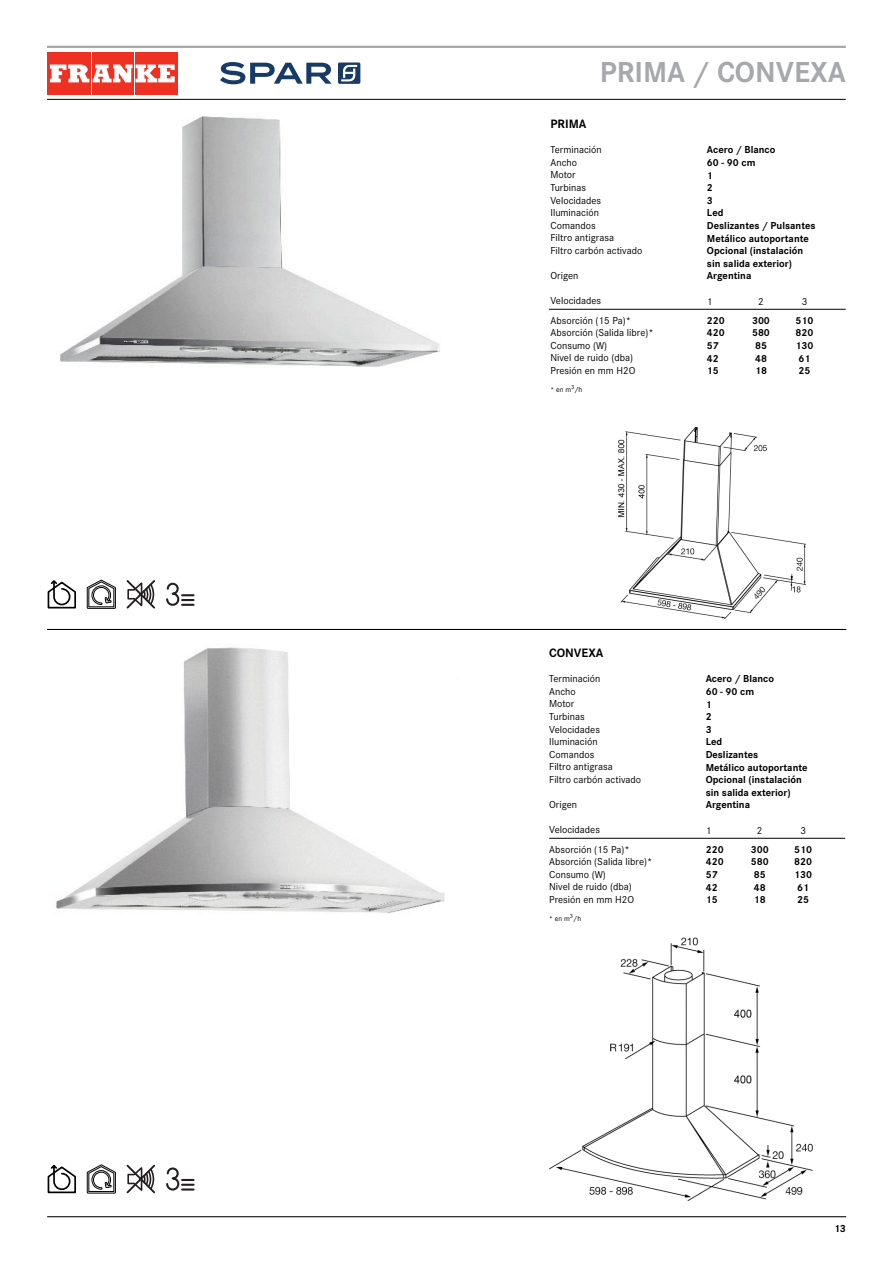
<style>
.page{position:relative;width:893px;height:1263px;background:#fff}
.page>*{position:absolute;margin:0;border:0;box-sizing:border-box;transform-origin:0 0}
.t1{font:700 30px "Corporate S";color:#a7a8ab}
.MODELO{font:700 12.6px "Corporate S";color:#000}
.t2{font:700 10.8px "Corporate S";color:#000}
.t3{font:10.5px "Corporate S";color:#000}
.t4{font:700 10.5px "Corporate S";color:#000}
.t5{font:7.5px "Corporate S";color:#000}
</style>
<div class="page">
<hr style="left:47px;top:1216px;width:799px;height:1px;background:#000">
<img style="left:60px;top:116px;width:380px;height:251px">
<hr style="left:47px;top:99px;width:799px;height:1px;background:#000">
<hr style="left:47px;top:46px;width:799px;height:2px;background:#a7a8ab">
<img style="left:618px;top:427px;width:188px;height:191px">
<hr style="left:549px;top:309px;width:297px;height:1px;background:#000">
<img style="left:549px;top:937px;width:263px;height:263px">
<img style="left:46px;top:628px;width:413px;height:285px">
<hr style="left:549px;top:838px;width:296px;height:1px;background:#000">
<svg style="left:47px;top:580px;width:29px;height:29px"></svg>
<svg style="left:87px;top:580px;width:29px;height:29px"></svg>
<svg style="left:126px;top:580px;width:29px;height:29px"></svg>
<svg style="left:166px;top:582px;width:28px;height:24px"></svg>
<svg style="left:47px;top:1164px;width:29px;height:30px"></svg>
<svg style="left:87px;top:1164px;width:29px;height:29px"></svg>
<svg style="left:126px;top:1164px;width:30px;height:30px"></svg>
<svg style="left:166px;top:1167px;width:28px;height:24px"></svg>
<hr style="left:47px;top:629px;width:799px;height:1px;background:#000">
<div style="left:47px;top:52px;width:43px;height:42px;background:#ee3123"></div>
<div style="left:92px;top:52px;width:41px;height:42px;background:#ee3123"></div>
<div style="left:135px;top:52px;width:42px;height:42px;background:#ee3123"></div>
<svg style="left:50px;top:65px;width:125px;height:17px"></svg>
<svg style="left:338px;top:63px;width:22px;height:21px"></svg>
<svg style="left:220px;top:62px;width:112px;height:22px"></svg>
<p class="t1" style="left:600px;top:48px;width:248px">PRIMA / CONVEXA</p>
<p class="MODELO" style="left:550px;top:114px;width:37px">PRIMA</p>
<p class="t3" style="left:550px;top:142px;width:53px">Terminación</p>
<p class="t3" style="left:550px;top:155px;width:28px">Ancho</p>
<p class="t3" style="left:550px;top:167px;width:27px">Motor</p>
<p class="t3" style="left:550px;top:180px;width:37px">Turbinas</p>
<p class="t3" style="left:550px;top:192px;width:52px">Velocidades</p>
<p class="t3" style="left:550px;top:205px;width:50px">Iluminación</p>
<p class="t3" style="left:550px;top:218px;width:47px">Comandos</p>
<p class="t3" style="left:550px;top:230px;width:65px">Filtro antigrasa</p>
<p class="t3" style="left:550px;top:243px;width:93px">Filtro carbón activado</p>
<p class="t3" style="left:550px;top:268px;width:29px">Origen</p>
<p class="t3" style="left:550px;top:293px;width:52px">Velocidades</p>
<p class="t3" style="left:550px;top:312px;width:82px">Absorción (15 Pa)*</p>
<p class="t3" style="left:550px;top:325px;width:105px">Absorción (Salida libre)*</p>
<p class="t3" style="left:550px;top:338px;width:58px">Consumo (W)</p>
<p class="t3" style="left:550px;top:350px;width:84px">Nivel de ruido (dba)</p>
<p class="t3" style="left:550px;top:363px;width:86px">Presión en mm H2O</p>
<p class="t5" style="left:550px;top:384px;width:33px">* en m<sup>3</sup>/h</p>
<p class="t4" style="left:707px;top:142px;width:70px">Acero / Blanco</p>
<p class="t4" style="left:707px;top:154px;width:50px">60 - 90 cm</p>
<p class="t4" style="left:707px;top:167px;width:7px">1</p>
<p class="t4" style="left:707px;top:179px;width:7px">2</p>
<p class="t4" style="left:707px;top:192px;width:7px">3</p>
<p class="t4" style="left:707px;top:205px;width:18px">Led</p>
<p class="t4" style="left:707px;top:217px;width:110px">Deslizantes / Pulsantes</p>
<p class="t4" style="left:707px;top:230px;width:103px">Metálico autoportante</p>
<p class="t4" style="left:707px;top:242px;width:98px">Opcional (instalación</p>
<p class="t4" style="left:707px;top:255px;width:86px">sin salida exterior)</p>
<p class="t4" style="left:707px;top:268px;width:46px">Argentina</p>
<p class="t3" style="left:707px;top:294px;width:7px">1</p>
<p class="t3" style="left:758px;top:294px;width:7px">2</p>
<p class="t3" style="left:802px;top:294px;width:7px">3</p>
<p class="t4" style="left:707px;top:312px;width:19px">220</p>
<p class="t4" style="left:752px;top:312px;width:19px">300</p>
<p class="t4" style="left:795px;top:312px;width:19px">510</p>
<p class="t4" style="left:707px;top:325px;width:19px">420</p>
<p class="t4" style="left:752px;top:325px;width:19px">580</p>
<p class="t4" style="left:795px;top:325px;width:19px">820</p>
<p class="t4" style="left:707px;top:337px;width:13px">57</p>
<p class="t4" style="left:755px;top:337px;width:13px">85</p>
<p class="t4" style="left:795px;top:337px;width:19px">130</p>
<p class="t4" style="left:707px;top:350px;width:13px">42</p>
<p class="t4" style="left:755px;top:350px;width:13px">48</p>
<p class="t4" style="left:798px;top:350px;width:13px">61</p>
<p class="t4" style="left:707px;top:362px;width:13px">15</p>
<p class="t4" style="left:755px;top:362px;width:13px">18</p>
<p class="t4" style="left:798px;top:362px;width:13px">25</p>
<p class="MODELO" style="left:549px;top:643px;width:56px">CONVEXA</p>
<p class="t3" style="left:549px;top:671px;width:53px">Terminación</p>
<p class="t3" style="left:549px;top:684px;width:28px">Ancho</p>
<p class="t3" style="left:549px;top:696px;width:27px">Motor</p>
<p class="t3" style="left:549px;top:709px;width:37px">Turbinas</p>
<p class="t3" style="left:549px;top:721px;width:52px">Velocidades</p>
<p class="t3" style="left:549px;top:734px;width:50px">Iluminación</p>
<p class="t3" style="left:549px;top:747px;width:47px">Comandos</p>
<p class="t3" style="left:549px;top:759px;width:65px">Filtro antigrasa</p>
<p class="t3" style="left:549px;top:772px;width:93px">Filtro carbón activado</p>
<p class="t3" style="left:549px;top:797px;width:29px">Origen</p>
<p class="t3" style="left:549px;top:822px;width:52px">Velocidades</p>
<p class="t3" style="left:549px;top:841px;width:82px">Absorción (15 Pa)*</p>
<p class="t3" style="left:549px;top:854px;width:105px">Absorción (Salida libre)*</p>
<p class="t3" style="left:549px;top:867px;width:58px">Consumo (W)</p>
<p class="t3" style="left:549px;top:879px;width:84px">Nivel de ruido (dba)</p>
<p class="t3" style="left:549px;top:892px;width:86px">Presión en mm H2O</p>
<p class="t5" style="left:549px;top:913px;width:33px">* en m<sup>3</sup>/h</p>
<p class="t4" style="left:706px;top:671px;width:70px">Acero / Blanco</p>
<p class="t4" style="left:706px;top:683px;width:50px">60 - 90 cm</p>
<p class="t4" style="left:706px;top:696px;width:7px">1</p>
<p class="t4" style="left:706px;top:708px;width:7px">2</p>
<p class="t4" style="left:706px;top:721px;width:7px">3</p>
<p class="t4" style="left:706px;top:734px;width:18px">Led</p>
<p class="t4" style="left:706px;top:746px;width:54px">Deslizantes</p>
<p class="t4" style="left:706px;top:759px;width:103px">Metálico autoportante</p>
<p class="t4" style="left:706px;top:771px;width:98px">Opcional (instalación</p>
<p class="t4" style="left:706px;top:784px;width:86px">sin salida exterior)</p>
<p class="t4" style="left:706px;top:797px;width:46px">Argentina</p>
<p class="t3" style="left:706px;top:822px;width:7px">1</p>
<p class="t3" style="left:757px;top:822px;width:7px">2</p>
<p class="t3" style="left:800px;top:822px;width:7px">3</p>
<p class="t4" style="left:706px;top:841px;width:19px">220</p>
<p class="t4" style="left:751px;top:841px;width:19px">300</p>
<p class="t4" style="left:794px;top:841px;width:19px">510</p>
<p class="t4" style="left:706px;top:854px;width:19px">420</p>
<p class="t4" style="left:751px;top:854px;width:19px">580</p>
<p class="t4" style="left:794px;top:854px;width:19px">820</p>
<p class="t4" style="left:706px;top:866px;width:13px">57</p>
<p class="t4" style="left:754px;top:866px;width:13px">85</p>
<p class="t4" style="left:794px;top:866px;width:19px">130</p>
<p class="t4" style="left:706px;top:879px;width:13px">42</p>
<p class="t4" style="left:754px;top:879px;width:13px">48</p>
<p class="t4" style="left:797px;top:879px;width:13px">61</p>
<p class="t4" style="left:706px;top:891px;width:13px">15</p>
<p class="t4" style="left:754px;top:891px;width:13px">18</p>
<p class="t4" style="left:797px;top:891px;width:13px">25</p>
<p class="t2" style="left:834px;top:1220px;width:14px">13</p>
</div>
